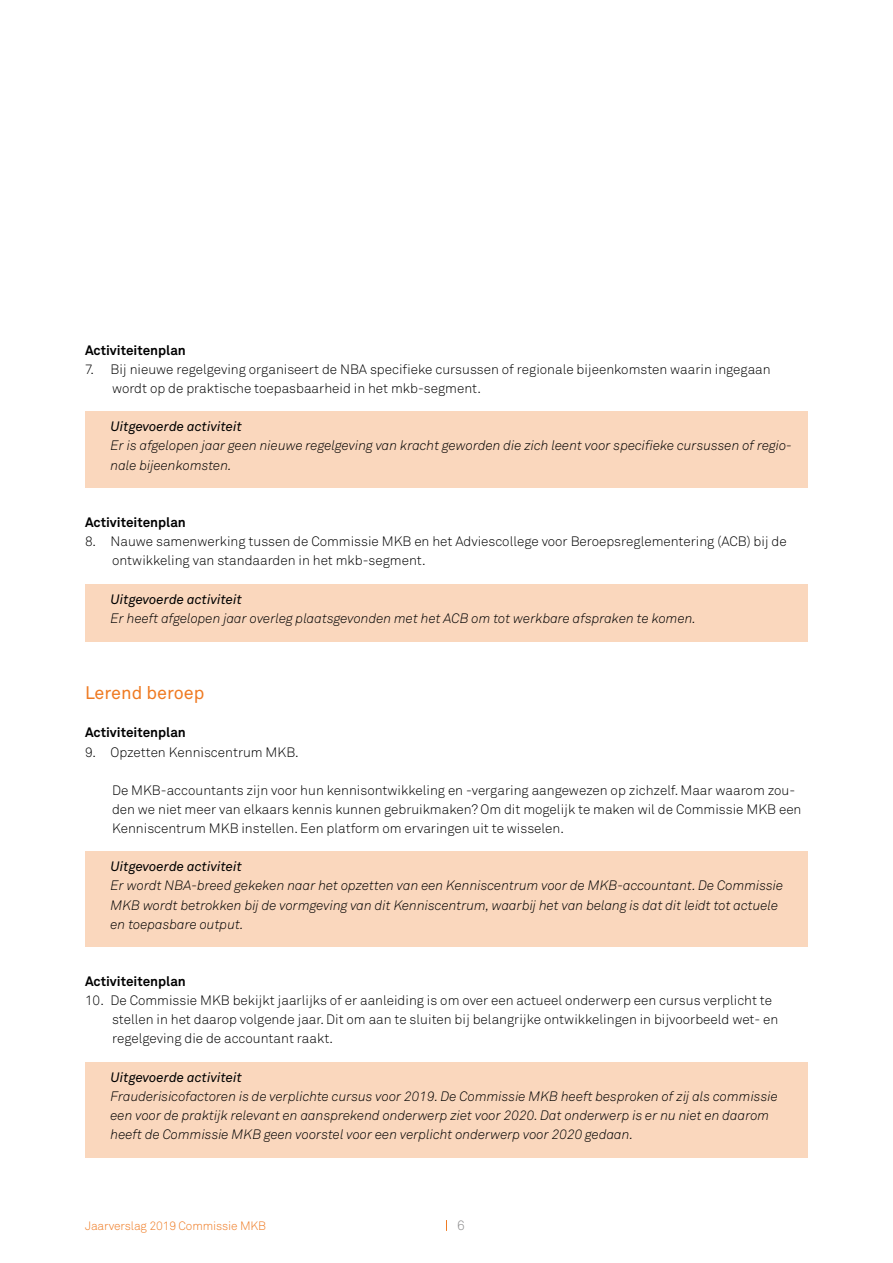
<style>
.page{position:relative;width:893px;height:1263px;background:#fff}
.page>*{position:absolute;margin:0;border:0;box-sizing:border-box;transform-origin:0 0}
.Alineastijl_1_TIP{font:18px "Akkurat Pro";color:#ef7b23}
.t1{font:300 13.5px/19.2px "Akkurat";color:#000}
.t2{font:italic 300 13.5px/19.2px "Akkurat";color:#000}
.t3{font:italic 13.5px "Akkurat";color:#000}
.Alineastijl_1_TIP-2{font:700 13.5px "Akkurat";color:#000}
.t4{font:300 13.5px "Akkurat";color:#8d8c8d}
.t5{font:300 12px "Akkurat";letter-spacing:-.01em;color:#ef7b23}
</style>
<div class="page">
<div style="left:85px;top:1062px;width:723px;height:96px;background:#fad7bd"></div>
<div style="left:85px;top:852px;width:723px;height:95px;background:#fad7bd"></div>
<div style="left:85px;top:584px;width:723px;height:57px;background:#fad7bd"></div>
<div style="left:85px;top:412px;width:723px;height:76px;background:#fad7bd"></div>
<p class="Alineastijl_1_TIP-2" style="left:85px;top:342px;width:102px">Activiteitenplan</p>
<p class="t1" style="left:112px;top:360px;width:660px;text-indent:-27px">7. Bij nieuwe regelgeving organiseert de NBA specifieke cursussen of regionale bijeenkomsten waarin ingegaan wordt op de praktische toepasbaarheid in het mkb-segment.</p>
<p class="t3" style="left:111px;top:419px;width:133px">Uitgevoerde activiteit</p>
<p class="t2" style="left:111px;top:436px;width:683px">Er is afgelopen jaar geen nieuwe regelgeving van kracht geworden die zich leent voor specifieke cursussen of regio&shy;nale bijeenkomsten.</p>
<p class="Alineastijl_1_TIP-2" style="left:85px;top:514px;width:102px">Activiteitenplan</p>
<p class="t1" style="left:112px;top:532px;width:676px;text-indent:-27px">8. Nauwe samenwerking tussen de Commissie MKB en het Adviescollege voor Beroepsreglementering (ACB) bij de ontwikkeling van standaarden in het mkb-segment.</p>
<p class="t3" style="left:111px;top:591px;width:133px">Uitgevoerde activiteit</p>
<p class="t2" style="left:111px;top:609px;width:587px">Er heeft afgelopen jaar overleg plaatsgevonden met het ACB om tot werkbare afspraken te komen.</p>
<p class="Alineastijl_1_TIP" style="left:85px;top:682px;width:121px">Lerend beroep</p>
<p class="Alineastijl_1_TIP-2" style="left:85px;top:724px;width:102px">Activiteitenplan</p>
<p class="t1" style="left:85px;top:742px;width:215px">9. Opzetten Kenniscentrum MKB.</p>
<p class="t1" style="left:112px;top:781px;width:691px">De MKB-accountants zijn voor hun kennisontwikkeling en -vergaring aangewezen op zichzelf. Maar waarom zou&shy;den we niet meer van elkaars kennis kunnen gebruikmaken? Om dit mogelijk te maken wil de Commissie MKB een<br>Kenniscentrum MKB instellen. Een platform om ervaringen uit te wisselen.</p>
<p class="t3" style="left:111px;top:859px;width:133px">Uitgevoerde activiteit</p>
<p class="t2" style="left:111px;top:876px;width:674px">Er wordt NBA-breed gekeken naar het opzetten van een Kenniscentrum voor de MKB-accountant. De Commissie<br>MKB wordt betrokken bij de vormgeving van dit Kenniscentrum, waarbij het van belang is dat dit leidt tot actuele en toepasbare output.</p>
<p class="Alineastijl_1_TIP-2" style="left:85px;top:973px;width:102px">Activiteitenplan</p>
<p class="t1" style="left:112px;top:991px;width:668px;text-indent:-27px">10. De Commissie MKB bekijkt jaarlijks of er aanleiding is om over een actueel onderwerp een cursus verplicht te stellen in het daarop volgende jaar. Dit om aan te sluiten bij belangrijke ontwikkelingen in bijvoorbeeld wet- en regelgeving die de accountant raakt.</p>
<p class="t3" style="left:111px;top:1069px;width:133px">Uitgevoerde activiteit</p>
<p class="t2" style="left:111px;top:1087px;width:669px">Frauderisicofactoren is de verplichte cursus voor 2019. De Commissie MKB heeft besproken of zij als commissie een voor de praktijk relevant en aansprekend onderwerp ziet voor 2020. Dat onderwerp is er nu niet en daarom heeft de Commissie MKB geen voorstel voor een verplicht onderwerp voor 2020 gedaan.</p>
<p class="t5" style="left:85px;top:1218px;width:183px">Jaarverslag 2019 Commissie MKB</p>
<p class="t4" style="left:457px;top:1217px;width:9px">6</p>
</div>
